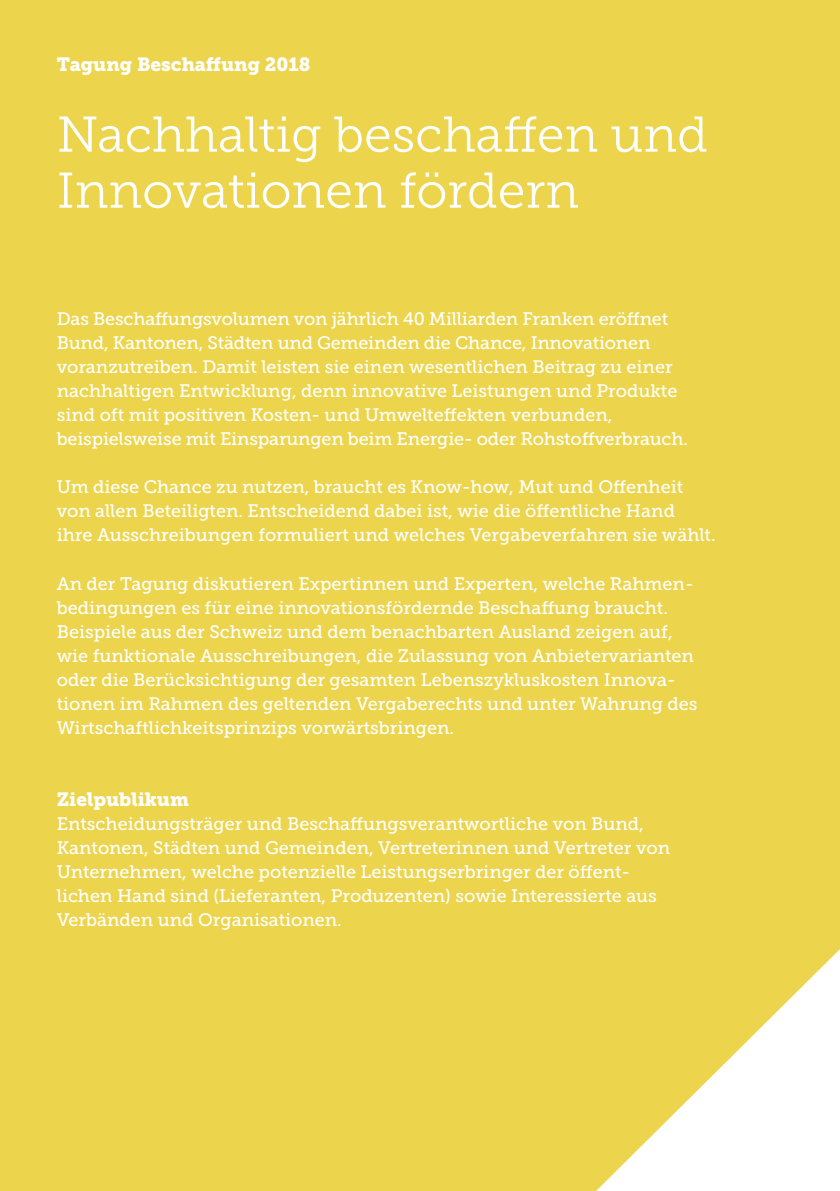
<style>
.page{position:relative;width:840px;height:1191px;background:#fff}
.page>*{position:absolute;margin:0;border:0;box-sizing:border-box;transform-origin:0 0}
.t1{font:50px/56px "Museo Slab 300";color:#fff}
.t2{font:19px "Museo Slab 900";color:#fff}
.t3{font:18px/24px "Museo Slab 500";color:#fff}
</style>
<div class="page">
<div style="left:0;top:0;width:839px;height:1191px;background:#ecd54d"></div>
<p class="t2" style="left:57px;top:53px;width:255px">Tagung Beschaffung 2018</p>
<h1 class="t1" style="left:57px;top:107px;width:652px">Nachhaltig beschaffen und<br>Innovationen fördern</h1>
<p class="t3" style="left:57px;top:307px;width:632px">Das Beschaffungsvolumen von jährlich 40 Milliarden Franken eröffnet Bund, Kantonen, Städten und Gemeinden die Chance, Innovationen voranzutreiben. Damit leisten sie einen wesentlichen Beitrag zu einer nachhaltigen Entwicklung, denn innovative Leistungen und Produkte sind oft mit positiven Kosten- und Umwelteffekten verbunden, beispielsweise mit Einsparungen beim Energie- oder Rohstoffverbrauch.</p>
<p class="t3" style="left:57px;top:475px;width:660px">Um diese Chance zu nutzen, braucht es Know-how, Mut und Offenheit von allen Beteiligten. Entscheidend dabei ist, wie die öffentliche Hand<br>ihre Ausschreibungen formuliert und welches Vergabeverfahren sie wählt.</p>
<p class="t3" style="left:57px;top:571px;width:642px">An der Tagung diskutieren Expertinnen und Experten, welche Rahmen&shy;bedingungen es für eine innovationsfördernde Beschaffung braucht.<br>Beispiele aus der Schweiz und dem benachbarten Ausland zeigen auf, wie funktionale Ausschreibungen, die Zulassung von Anbietervarianten oder die Berücksichtigung der gesamten Lebenszykluskosten Innova&shy;tionen im Rahmen des geltenden Vergaberechts und unter Wahrung des Wirtschaftlichkeitsprinzips vorwärtsbringen.</p>
<p class="t2" style="left:57px;top:788px;width:134px">Zielpublikum</p>
<p class="t3" style="left:57px;top:811px;width:614px">Entscheidungsträger und Beschaffungsverantwortliche von Bund, Kantonen, Städten und Gemeinden, Vertreterinnen und Vertreter von Unternehmen, welche potenzielle Leistungserbringer der öffent&shy;lichen Hand sind (Lieferanten, Produzenten) sowie Interessierte aus Verbänden und Organisationen.</p>
</div>
